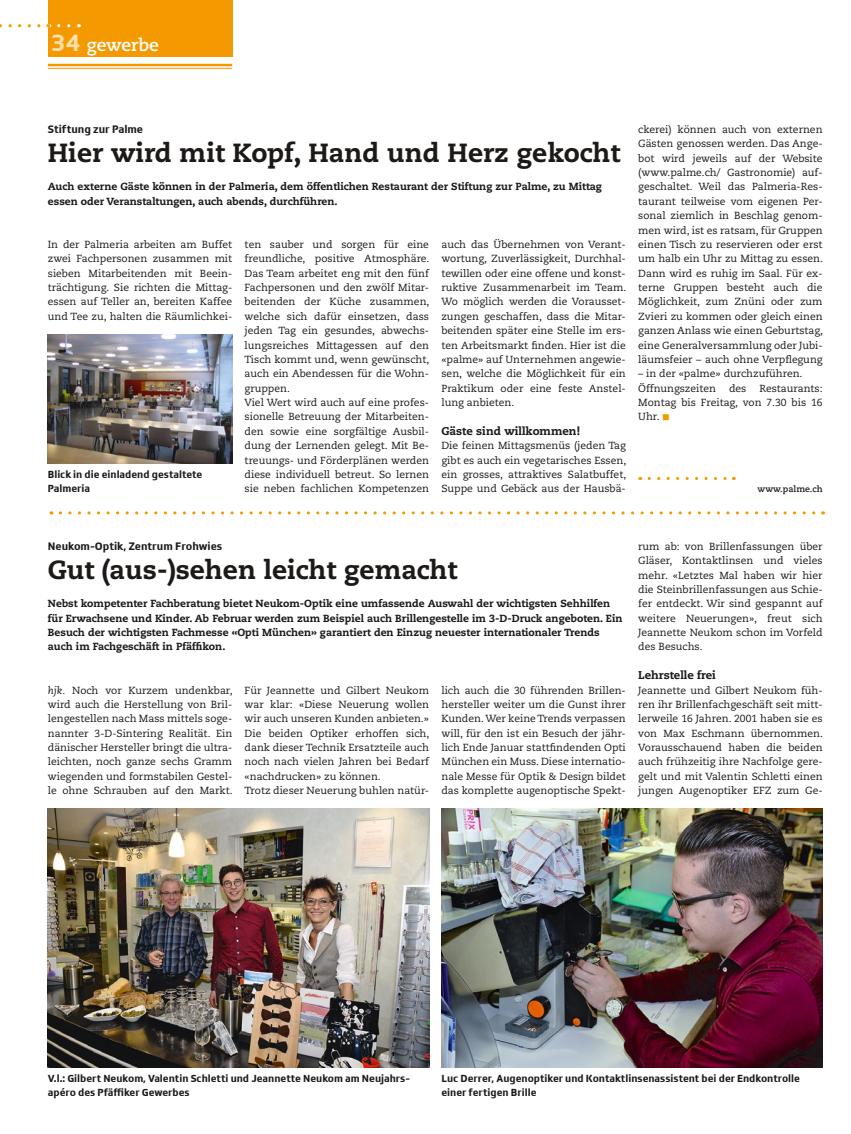
<style>
.page{position:relative;width:851px;height:1134px;background:#fff}
.page>*{position:absolute;margin:0;border:0;box-sizing:border-box;transform-origin:0 0}
.t1{font:800 26.25px "Caecilia";color:#1c1917}
.t2{font:700 17.5px "Caecilia";color:#fff}
.t3{font:700 11.25px "SRGSSR Type";color:#1c1917}
.t4{font:800 11.25px "Caecilia";color:#1c1917}
.t5{font:700 10.62px/14.4px "SRGSSR Type";color:#1c1917}
.t6{font:10.25px/14.4px "Caecilia";color:#1c1917;text-align:justify}
.t7{font:800 10.25px/14.4px "Caecilia";color:#1c1917}
.t8{font:700 8.75px "Caecilia";color:#1c1917}
.s1{font-family:"SRGSSR Type";font-size:25px;color:#ffdfab}
.s2{color:#f49a00}
.s3{font-style:italic}
</style>
<div class="page">
<div style="left:48px;top:0;width:184px;height:57px;background:#f49a00"></div>
<svg style="left:59px;top:24px;width:20px;height:3px"></svg>
<svg style="left:0;top:24px;width:50px;height:3px"></svg>
<hr style="left:48px;top:64px;width:184px;height:2px;background:#f49a00">
<hr style="left:48px;top:68px;width:184px;height:1px;background:#f49a00">
<svg style="left:649px;top:477px;width:85px;height:3px"></svg>
<img style="left:48px;top:334px;width:184px;height:129px">
<img style="left:48px;top:808px;width:381px;height:259px">
<img style="left:441px;top:808px;width:381px;height:259px">
<svg style="left:60px;top:511px;width:763px;height:3px"></svg>
<h2 class="t2" style="left:51px;top:34px;width:109px"><span class="s1">34</span> gewerbe</h2>
<p class="t3" style="left:48px;top:122px;width:97px">Stiftung zur Palme</p>
<h1 class="t1" style="left:48px;top:136px;width:574px">Hier wird mit Kopf, Hand und Herz gekocht</h1>
<p class="t7" style="left:48px;top:180px;width:555px">Auch externe Gäste können in der Palmeria, dem öffentlichen Restaurant der Stiftung zur Palme, zu Mittag essen oder Veranstaltungen, auch abends, durchführen.</p>
<p class="t6" style="left:48px;top:237px;width:186px">In der Palmeria arbeiten am Buffet zwei Fachpersonen zusammen mit sieben Mitarbeitenden mit Beein&shy;trächtigung. Sie richten die Mittag&shy;essen auf Teller an, bereiten Kaffee und Tee zu, halten die Räumlichkei-</p>
<p class="t6" style="left:244px;top:237px;width:186px;text-align:left">ten sauber und sorgen für eine freundliche, positive Atmosphäre.<br>Das Team arbeitet eng mit den fünf<br>Fachpersonen und den zwölf Mitar&shy;beitenden der Küche zusammen, welche sich dafür einsetzen, dass jeden Tag ein gesundes, abwechs&shy;lungsreiches Mittagessen auf den<br>Tisch kommt und, wenn gewünscht, auch ein Abendessen für die Wohn&shy;gruppen.<br>Viel Wert wird auch auf eine profes&shy;sionelle Betreuung der Mitarbeiten&shy;den sowie eine sorgfältige Ausbil&shy;dung der Lernenden gelegt. Mit Be&shy;treuungs- und Förderplänen werden diese individuell betreut. So lernen sie neben fachlichen Kompetenzen</p>
<p class="t6" style="left:441px;top:237px;width:186px">auch das Übernehmen von Verant&shy;wortung, Zuverlässigkeit, Durchhal&shy;tewillen oder eine offene und konst&shy;ruktive Zusammenarbeit im Team.<br>Wo möglich werden die Vorausset&shy;zungen geschaffen, dass die Mitar&shy;beitenden später eine Stelle im ers&shy;ten Arbeitsmarkt finden. Hier ist die «palme» auf Unternehmen angewie&shy;sen, welche die Möglichkeit für ein Praktikum oder eine feste Anstel&shy;lung anbieten.</p>
<p class="t4" style="left:441px;top:424px;width:140px">Gäste sind willkommen!</p>
<p class="t6" style="left:441px;top:439px;width:186px">Die feinen Mittagsmenüs (jeden Tag gibt es auch ein vegetarisches Essen, ein grosses, attraktives Salatbuffet, Suppe und Gebäck aus der Hausbä-</p>
<p class="t5" style="left:48px;top:467px;width:156px">Blick in die einladend gestaltete<br>Palmeria</p>
<p class="t6" style="left:638px;top:122px;width:186px">ckerei) können auch von externen Gästen genossen werden. Das Ange&shy;bot wird jeweils auf der Website (www.palme.ch/ Gastronomie) auf&shy;geschaltet. Weil das Palmeria-Res&shy;taurant teilweise vom eigenen Per&shy;sonal ziemlich in Beschlag genom&shy;men wird, ist es ratsam, für Gruppen einen Tisch zu reservieren oder erst um halb ein Uhr zu Mittag zu essen.<br>Dann wird es ruhig im Saal. Für ex&shy;terne Gruppen besteht auch die Möglichkeit, zum Znüni oder zum Zvieri zu kommen oder gleich einen ganzen Anlass wie einen Geburtstag, eine Generalversammlung oder Jubi&shy;läumsfeier – auch ohne Verpflegung</p>
<p class="t6" style="left:638px;top:367px;width:166px">– in der «palme» durchzuführen.<br>Öffnungszeiten</p>
<p class="t6" style="left:729px;top:381px;width:19px">des</p>
<p class="t6" style="left:638px;top:381px;width:186px;text-indent:121px">Restaurants:<br>Montag bis Freitag, von 7.30 bis 16<br>Uhr. <span class="s2">■</span></p>
<p class="t8" style="left:757px;top:484px;width:66px">www.palme.ch</p>
<p class="t3" style="left:48px;top:539px;width:176px">Neukom-Optik, Zentrum Frohwies</p>
<h1 class="t1" style="left:48px;top:553px;width:411px">Gut (aus-)sehen leicht gemacht</h1>
<p class="t7" style="left:48px;top:597px;width:576px">Nebst kompetenter Fachberatung bietet Neukom-Optik eine umfassende Auswahl der wichtigsten Sehhilfen für Erwachsene und Kinder. Ab Februar werden zum Beispiel auch Brillengestelle im 3-D-Druck angeboten. Ein Besuch der wichtigsten Fachmesse «Opti München» garantiert den Einzug neuester internationaler Trends auch im Fachgeschäft in Pfäffikon.</p>
<p class="t6" style="left:441px;top:683px;width:186px">lich auch die 30 führenden Brillen&shy;hersteller weiter um die Gunst ihrer Kunden. Wer keine Trends verpassen will, für den ist ein Besuch der jähr&shy;lich Ende Januar stattfindenden Opti München ein Muss. Diese internatio&shy;nale Messe für Optik &amp; Design bildet das komplette augenoptische Spekt-</p>
<p class="t6" style="left:48px;top:683px;width:186px"><span class="s3">hjk.</span> Noch vor Kurzem undenkbar, wird auch die Herstellung von Bril&shy;lengestellen nach Mass mittels soge&shy;nannter 3-D-Sintering Realität. Ein dänischer Hersteller bringt die ultra&shy;leichten, noch ganze sechs Gramm wiegenden und formstabilen Gestel&shy;le ohne Schrauben auf den Markt.</p>
<p class="t6" style="left:244px;top:683px;width:186px;text-align:left">Für Jeannette und Gilbert Neukom war klar: «Diese Neuerung wollen wir auch unseren Kunden anbieten.» Die beiden Optiker erhoffen sich, dank dieser Technik Ersatzteile auch noch nach vielen Jahren bei Bedarf «nachdrucken» zu können.<br>Trotz dieser Neuerung buhlen natür-</p>
<p class="t6" style="left:638px;top:539px;width:186px">rum ab: von Brillenfassungen über Gläser, Kontaktlinsen und vieles mehr. «Letztes Mal haben wir hier die Steinbrillenfassungen aus Schie&shy;fer entdeckt. Wir sind gespannt auf weitere Neuerungen», freut sich Jeannette Neukom schon im Vorfeld des Besuchs.</p>
<p class="t4" style="left:638px;top:668px;width:79px">Lehrstelle frei</p>
<p class="t6" style="left:638px;top:683px;width:186px">Jeannette und Gilbert Neukom füh&shy;ren ihr Brillenfachgeschäft seit mitt&shy;lerweile 16 Jahren. 2001 haben sie es von Max Eschmann übernommen.<br>Vorausschauend haben die beiden auch frühzeitig ihre Nachfolge gere&shy;gelt und mit Valentin Schletti einen jungen Augenoptiker EFZ zum Ge-</p>
<p class="t5" style="left:48px;top:1071px;width:362px">V.l.: Gilbert Neukom, Valentin Schletti und Jeannette Neukom am Neujahrs&shy;apéro des Pfäffiker Gewerbes</p>
<p class="t5" style="left:441px;top:1071px;width:360px">Luc Derrer, Augenoptiker und Kontaktlinsenassistent bei der Endkontrolle einer fertigen Brille</p>
</div>
